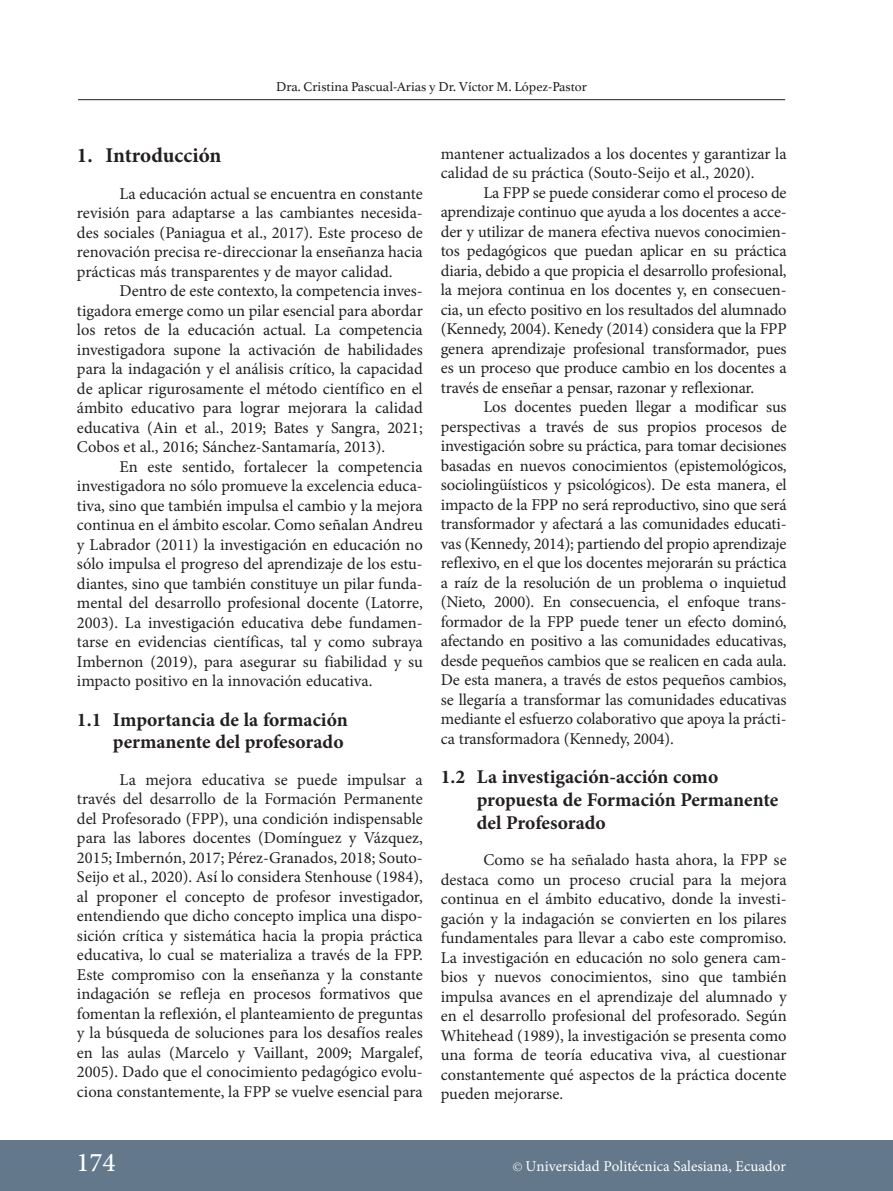
<style>
.page{position:relative;width:893px;height:1191px;background:#fff}
.page>*{position:absolute;margin:0;border:0;box-sizing:border-box;transform-origin:0 0}
.t1{font:500 27px "Minion Pro";color:#fff}
._1_ok{font:700 21px "Minion Pro";color:#231f20}
._1_1{font:700 19.5px/22.5px "Minion Pro";letter-spacing:-.01em;color:#231f20;text-align:right}
.Párrafo{font:16.5px/19.5px "Minion Pro";color:#231f20;text-align:justify}
.t2{font:15px "Minion Pro";color:#fff}
.t3{font:13.5px "Athelas";color:#231f20}
.s1{font-family:"Palatino";font-size:12px}
</style>
<div class="page">
<hr style="left:78px;top:99px;width:707px;height:1px;background:#231f20">
<div style="left:0;top:1140px;width:892px;height:51px;background:#63798b"></div>
<p class="t3" style="left:276px;top:76px;width:312px">Dra. Cristina Pascual-Arias y Dr. Víctor M. López-Pastor</p>
<p class="_1_ok" style="left:77px;top:140px;width:146px">1. Introducción</p>
<p class="Párrafo" style="left:77px;top:184px;width:347px;text-indent:43px">La educación actual se encuentra en constante revisión para adaptarse a las cambiantes necesida&shy;des sociales (Paniagua et al., 2017). Este proceso de renovación precisa re-direccionar la enseñanza hacia prácticas más transparentes y de mayor calidad.</p>
<p class="Párrafo" style="left:77px;top:281px;width:347px;text-indent:43px">Dentro de este contexto, la competencia inves&shy;tigadora emerge como un pilar esencial para abordar los retos de la educación actual. La competencia investigadora supone la activación de habilidades para la indagación y el análisis crítico, la capacidad de aplicar rigurosamente el método científico en el ámbito educativo para lograr mejorara la calidad educativa (Ain et al., 2019; Bates y Sangra, 2021; Cobos et al., 2016; Sánchez-Santamaría, 2013).</p>
<p class="Párrafo" style="left:77px;top:457px;width:347px;text-indent:43px">En este sentido, fortalecer la competencia investigadora no sólo promueve la excelencia educa&shy;tiva, sino que también impulsa el cambio y la mejora continua en el ámbito escolar. Como señalan Andreu y Labrador (2011) la investigación en educación no sólo impulsa el progreso del aprendizaje de los estu&shy;diantes, sino que también constituye un pilar funda&shy;mental del desarrollo profesional docente (Latorre, 2003). La investigación educativa debe fundamen&shy;tarse en evidencias científicas, tal y como subraya Imbernon (2019), para asegurar su fiabilidad y su impacto positivo en la innovación educativa.</p>
<p class="_1_1" style="left:77px;top:708px;width:272px">1.1 Importancia de la formación permanente del profesorado</p>
<p class="Párrafo" style="left:77px;top:770px;width:347px;text-indent:43px">La mejora educativa se puede impulsar a través del desarrollo de la Formación Permanente del Profesorado (FPP), una condición indispensable para las labores docentes (Domínguez y Vázquez, 2015; Imbernón, 2017; Pérez-Granados, 2018; Souto-Seijo et al., 2020). Así lo considera Stenhouse (1984), al proponer el concepto de profesor investigador, entendiendo que dicho concepto implica una dispo&shy;sición crítica y sistemática hacia la propia práctica educativa, lo cual se materializa a través de la FPP.<br>Este compromiso con la enseñanza y la constante indagación se refleja en procesos formativos que fomentan la reflexión, el planteamiento de preguntas y la búsqueda de soluciones para los desafíos reales en las aulas (Marcelo y Vaillant, 2009; Margalef, 2005). Dado que el conocimiento pedagógico evolu&shy;ciona constantemente, la FPP se vuelve esencial para</p>
<p class="Párrafo" style="left:441px;top:144px;width:347px">mantener actualizados a los docentes y garantizar la calidad de su práctica (Souto-Seijo et al., 2020).</p>
<p class="Párrafo" style="left:441px;top:183px;width:347px;text-indent:43px">La FPP se puede considerar como el proceso de aprendizaje continuo que ayuda a los docentes a acce&shy;der y utilizar de manera efectiva nuevos conocimien&shy;tos pedagógicos que puedan aplicar en su práctica diaria, debido a que propicia el desarrollo profesional, la mejora continua en los docentes y, en consecuen&shy;cia, un efecto positivo en los resultados del alumnado (Kennedy, 2004). Kenedy (2014) considera que la FPP genera aprendizaje profesional transformador, pues es un proceso que produce cambio en los docentes a través de enseñar a pensar, razonar y reflexionar.</p>
<p class="Párrafo" style="left:441px;top:397px;width:347px;text-indent:43px">Los docentes pueden llegar a modificar sus perspectivas a través de sus propios procesos de investigación sobre su práctica, para tomar decisiones basadas en nuevos conocimientos (epistemológicos, sociolingüísticos y psicológicos). De esta manera, el impacto de la FPP no será reproductivo, sino que será transformador y afectará a las comunidades educati&shy;vas (Kennedy, 2014); partiendo del propio aprendizaje reflexivo, en el que los docentes mejorarán su práctica a raíz de la resolución de un problema o inquietud (Nieto, 2000). En consecuencia, el enfoque trans&shy;formador de la FPP puede tener un efecto dominó, afectando en positivo a las comunidades educativas, desde pequeños cambios que se realicen en cada aula.<br>De esta manera, a través de estos pequeños cambios, se llegaría a transformar las comunidades educativas mediante el esfuerzo colaborativo que apoya la prácti&shy;ca transformadora (Kennedy, 2004).</p>
<p class="_1_1" style="left:477px;top:765px;width:303px;text-align:left;text-indent:-36px">1.2 La investigación-acción como propuesta de Formación Permanente del Profesorado</p>
<p class="Párrafo" style="left:441px;top:850px;width:347px;text-indent:43px">Como se ha señalado hasta ahora, la FPP se destaca como un proceso crucial para la mejora continua en el ámbito educativo, donde la investi&shy;gación y la indagación se convierten en los pilares fundamentales para llevar a cabo este compromiso.<br>La investigación en educación no solo genera cam&shy;bios y nuevos conocimientos, sino que también impulsa avances en el aprendizaje del alumnado y en el desarrollo profesional del profesorado. Según Whitehead (1989), la investigación se presenta como una forma de teoría educativa viva, al cuestionar constantemente qué aspectos de la práctica docente pueden mejorarse.</p>
<h1 class="t1" style="left:77px;top:1144px;width:41px">174</h1>
<p class="t2" style="left:513px;top:1156px;width:274px"><span class="s1">©</span> Universidad Politécnica Salesiana, Ecuador</p>
</div>
